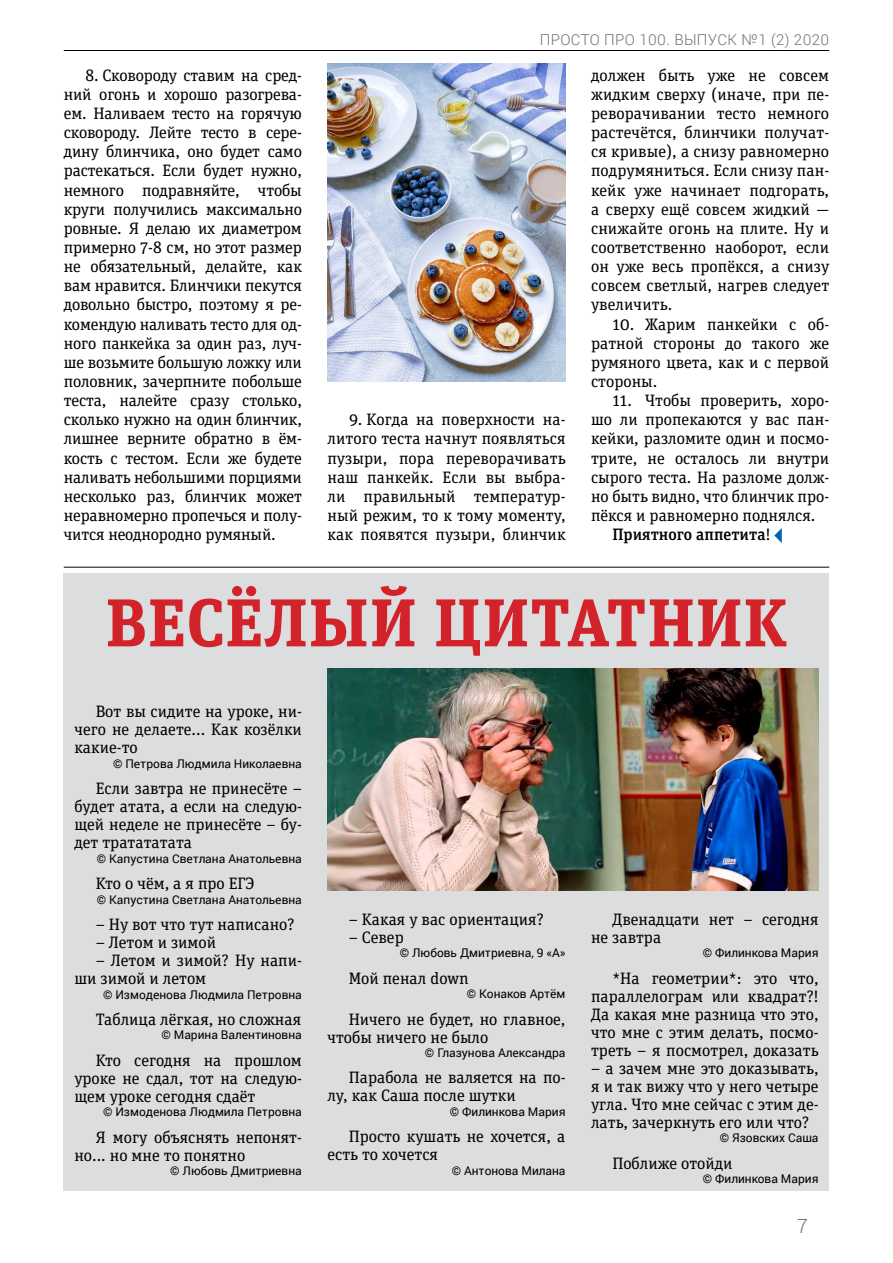
<style>
.page{position:relative;width:893px;height:1263px;background:#fff}
.page>*{position:absolute;margin:0;border:0;box-sizing:border-box;transform-origin:0 0}
.Статья{font:700 67.5px "Unit Slab Pro";letter-spacing:.02em;color:#d2232a}
.t1{font:300 19.5px "Roboto";color:#6d6e71}
.Текст_статьи{font:16.5px/19.2px "Unit Slab Pro";color:#000;text-align:justify}
.Текст_статьи-2{font:500 16.5px "Unit Slab Pro";color:#000}
.t2{font:300 15px "Roboto";letter-spacing:.025em;color:#6d6e71}
.Сноска{font:12px "Roboto";color:#000}
.s1{font-weight:400}
</style>
<div class="page">
<hr style="left:64px;top:50px;width:765px;height:1px;background:#000">
<div style="left:64px;top:573px;width:765px;height:618px;background:#dcddde"></div>
<img style="left:327px;top:64px;width:239px;height:317px">
<svg style="left:774px;top:528px;width:8px;height:15px"></svg>
<hr style="left:64px;top:567px;width:765px;height:1px;background:#000">
<img style="left:327px;top:669px;width:492px;height:222px">
<p class="Текст_статьи" style="left:64px;top:65px;width:240px;text-indent:21px">8. Сковороду ставим на сред&shy;ний огонь и хорошо разогрева&shy;ем. Наливаем тесто на горячую сковороду. Лейте тесто в сере&shy;дину блинчика, оно будет само растекаться. Если будет нужно, немного подравняйте, чтобы круги получились максимально ровные. Я делаю их диаметром примерно 7-8 см, но этот размер не обязательный, делайте, как вам нравится. Блинчики пекутся довольно быстро, поэтому я ре&shy;комендую наливать тесто для од&shy;ного панкейка за один раз, луч&shy;ше возьмите большую ложку или половник, зачерпните побольше теста, налейте сразу столько, сколько нужно на один блинчик, лишнее верните обратно в ём&shy;кость с тестом. Если же будете наливать небольшими порциями несколько раз, блинчик может неравномерно пропечься и полу&shy;чится неоднородно румяный.</p>
<p class="t2" style="left:540px;top:29px;width:291px">ПРОСТО ПРО 100. ВЫПУСК №1 (2) 2020</p>
<p class="Текст_статьи" style="left:327px;top:409px;width:240px;text-indent:21px">9. Когда на поверхности на&shy;литого теста начнут появляться пузыри, пора переворачивать наш панкейк. Если вы выбра&shy;ли правильный температур&shy;ный режим, то к тому моменту, как появятся пузыри, блинчик</p>
<p class="Текст_статьи" style="left:591px;top:65px;width:240px">должен быть уже не совсем жидким сверху (иначе, при пе&shy;реворачивании тесто немного растечётся, блинчики получат&shy;ся кривые), а снизу равномерно подрумяниться. Если снизу пан&shy;кейк уже начинает подгорать, а сверху ещё совсем жидкий — снижайте огонь на плите. Ну и соответственно наоборот, если он уже весь пропёкся, а снизу совсем светлый, нагрев следует увеличить.</p>
<p class="Текст_статьи" style="left:591px;top:314px;width:240px;text-indent:21px">10. Жарим панкейки с об&shy;ратной стороны до такого же румяного цвета, как и с первой стороны.</p>
<p class="Текст_статьи" style="left:591px;top:390px;width:240px;text-indent:21px">11. Чтобы проверить, хоро&shy;шо ли пропекаются у вас пан&shy;кейки, разломите один и посмо&shy;трите, не осталось ли внутри сырого теста. На разломе долж&shy;но быть видно, что блинчик про&shy;пёкся и равномерно поднялся.</p>
<p class="Текст_статьи-2" style="left:612px;top:523px;width:159px">Приятного аппетита<span class="s1">!</span></p>
<p class="Статья" style="left:106px;top:573px;width:683px">ВЕСЁЛЫЙ ЦИТАТНИК</p>
<p class="Текст_статьи" style="left:74px;top:702px;width:229px;line-height:18px;text-indent:21px">Вот вы сидите на уроке, ни&shy;чего не делаете... Как козёлки какие-то</p>
<p class="Сноска" style="left:113px;top:755px;width:190px">©️ Петрова Людмила Николаевна</p>
<p class="Текст_статьи" style="left:74px;top:779px;width:229px;line-height:18px;text-indent:21px">Если завтра не принесёте – будет атата, а если на следую&shy;щей неделе не принесёте – бу&shy;дет тратататата</p>
<p class="Сноска" style="left:97px;top:850px;width:207px">©️ Капустина Светлана Анатольевна</p>
<p class="Текст_статьи" style="left:96px;top:873px;width:160px">Кто о чём, а я про ЕГЭ</p>
<p class="Сноска" style="left:97px;top:891px;width:207px">© Капустина Светлана Анатольевна</p>
<p class="Текст_статьи" style="left:96px;top:914px;width:200px">– Ну вот что тут написано?</p>
<p class="Текст_статьи" style="left:96px;top:932px;width:122px">– Летом и зимой</p>
<p class="Текст_статьи" style="left:74px;top:951px;width:229px;line-height:18px;text-indent:21px">– Летом и зимой? Ну напи&shy;ши зимой и летом</p>
<p class="Сноска" style="left:103px;top:986px;width:200px">© Измоденова Людмила Петровна</p>
<p class="Текст_статьи" style="left:96px;top:1009px;width:207px">Таблица лёгкая, но сложная</p>
<p class="Сноска" style="left:161px;top:1027px;width:142px">©️ Марина Валентиновна</p>
<p class="Текст_статьи" style="left:74px;top:1051px;width:229px;line-height:18px;text-indent:21px">Кто сегодня на прошлом уроке не сдал, тот на следую&shy;щем уроке сегодня сдаёт</p>
<p class="Сноска" style="left:103px;top:1104px;width:200px">©️ Измоденова Людмила Петровна</p>
<p class="Текст_статьи" style="left:74px;top:1128px;width:229px;line-height:18px;text-indent:21px">Я могу объяснять непонят&shy;но... но мне то понятно</p>
<p class="Сноска" style="left:170px;top:1162px;width:133px">©️ Любовь Дмитриевна</p>
<p class="Текст_статьи" style="left:349px;top:909px;width:197px">– Какая у вас ориентация?</p>
<p class="Текст_статьи" style="left:349px;top:927px;width:57px">– Север</p>
<p class="Сноска" style="left:400px;top:944px;width:167px">©️ Любовь Дмитриевна, 9 «А»</p>
<p class="Текст_статьи" style="left:349px;top:968px;width:122px">Мой пенал down</p>
<p class="Сноска" style="left:467px;top:985px;width:100px">©️ Конаков Артём</p>
<p class="Текст_статьи" style="left:327px;top:1009px;width:240px;line-height:18px;text-indent:21px">Ничего не будет, но главное, чтобы ничего не было</p>
<p class="Сноска" style="left:425px;top:1044px;width:142px">©️ Глазунова Александра</p>
<p class="Текст_статьи" style="left:327px;top:1068px;width:238px;line-height:18px;text-indent:21px">Парабола не валяется на по&shy;лу, как Саша после шутки</p>
<p class="Сноска" style="left:450px;top:1103px;width:117px">©️ Филинкова Мария</p>
<p class="Текст_статьи" style="left:327px;top:1127px;width:240px;line-height:18px;text-indent:21px">Просто кушать не хочется, а есть то хочется</p>
<p class="Сноска" style="left:452px;top:1162px;width:115px">©️ Антонова Милана</p>
<p class="Текст_статьи" style="left:591px;top:909px;width:229px;line-height:18px;text-indent:21px">Двенадцати нет – сегодня не завтра</p>
<p class="Сноска" style="left:703px;top:944px;width:117px">©️ Филинкова Мария</p>
<p class="Текст_статьи" style="left:591px;top:968px;width:229px;line-height:18px;text-indent:21px">*На геометрии*: это что, параллелограм или квадрат?!<br>Да какая мне разница что это, что мне с этим делать, посмо&shy;треть – я посмотрел, доказать</p>
<p class="Текст_статьи" style="left:591px;top:1058px;width:229px;line-height:18px">– а зачем мне это доказывать, я и так вижу что у него четыре угла. Что мне сейчас с этим де&shy;лать, зачеркнуть его или что?</p>
<p class="Сноска" style="left:720px;top:1129px;width:100px">©️ Язовских Саша</p>
<p class="Текст_статьи" style="left:612px;top:1153px;width:122px">Поближе отойди</p>
<p class="Сноска" style="left:703px;top:1170px;width:117px">©️ Филинкова Мария</p>
<p class="t1" style="left:797px;top:1213px;width:12px">7</p>
</div>
